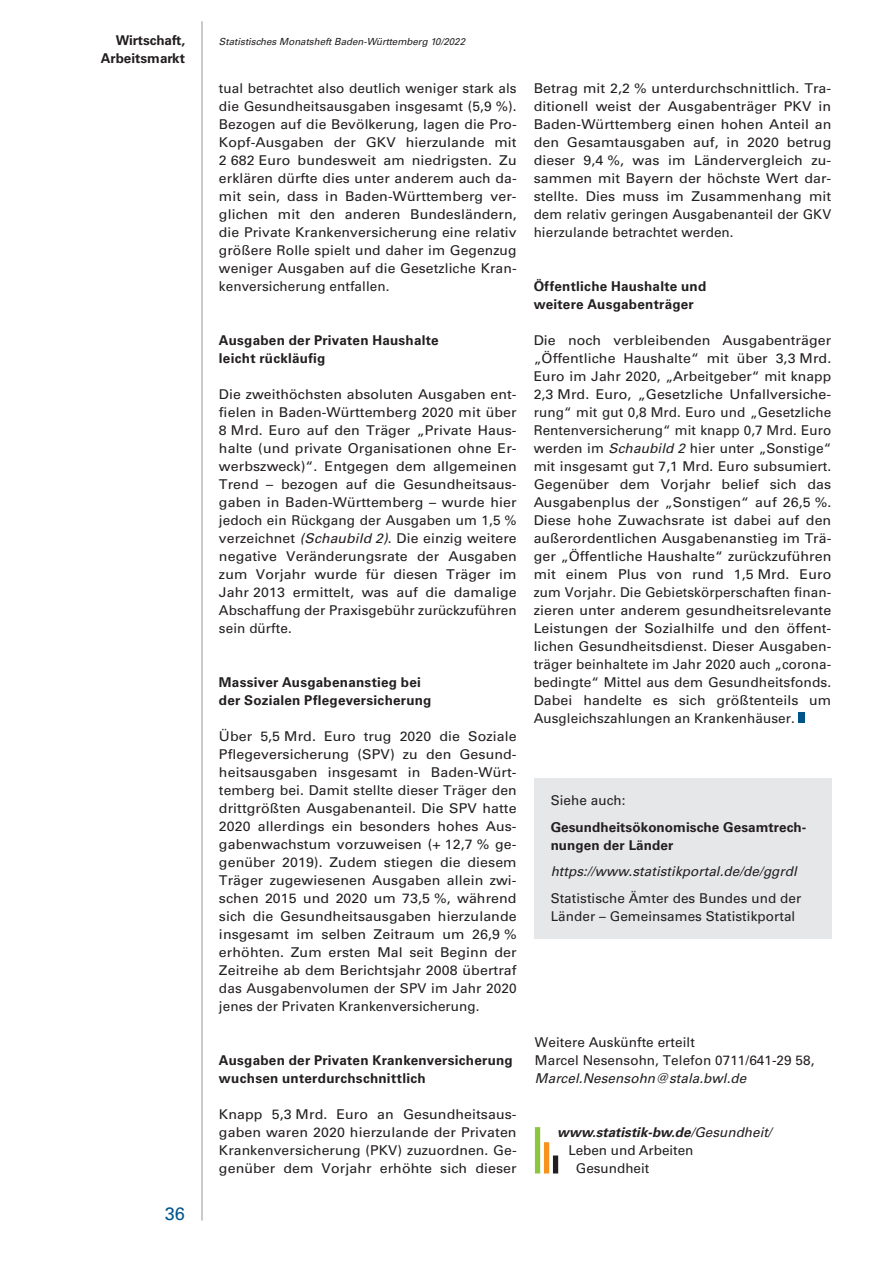
<style>
.page{position:relative;width:893px;height:1263px;background:#fff}
.page>*{position:absolute;margin:0;border:0;box-sizing:border-box;transform-origin:0 0}
.t1{font:18px "Univers";color:#01548a}
.Fließtext{font:13.5px/18px "Univers";letter-spacing:.005em;color:#231f20;text-align:justify;scale:1.05 1}
.Fließtext-2{font:13.5px/18px "Univers";letter-spacing:.005em;color:#231f20;text-align:justify}
.Fließtext-3{font:13.5px/18px "Univers";letter-spacing:.005em;color:#231f20;text-align:justify;scale:1.04 1}
.Kapitelzwischenübers{font:700 13.5px/18px "Univers";letter-spacing:.02em;color:#231f20}
.Fließtext-4{font:italic 13.5px "Univers";letter-spacing:.005em;color:#231f20}
.Fließtext-5{font:700 13.5px/18px "Univers";letter-spacing:.005em;color:#231f20}
.t2{font:italic 700 13.5px "Univers";color:#231f20}
.Kapitelzwischenübers-2{font:700 13.5px "Univers";color:#231f20}
.t3{font:italic 9.75px "Univers";color:#231f20}
.s1{font-style:italic}
.s2{font-weight:400}
</style>
<div class="page">
<hr style="left:202px;top:21px;width:1px;height:1199px;background:#939598">
<div style="left:799px;top:713px;width:6px;height:10px;background:#01548a"></div>
<div style="left:535px;top:1127px;width:5px;height:46px;background:#8bc63e"></div>
<div style="left:544px;top:1142px;width:5px;height:31px;background:#f7931d"></div>
<div style="left:553px;top:1155px;width:5px;height:18px;background:#231f20"></div>
<div style="left:534px;top:778px;width:297px;height:161px;background:#e6e7e9"></div>
<p class="Kapitelzwischenübers-2" style="left:116px;top:32px;width:71px">Wirtschaft,</p>
<p class="t3" style="left:219px;top:35px;width:248px">Statistisches Monatsheft Baden-Württemberg 10/2022</p>
<p class="Kapitelzwischenübers-2" style="left:101px;top:50px;width:86px">Arbeitsmarkt</p>
<p class="Fließtext-2" style="left:219px;top:79px;width:299px">tual betrachtet also deutlich weniger stark als die Gesundheitsausgaben insgesamt (5,9 %).<br>Bezogen auf die Bevölkerung, lagen die Pro-Kopf-Ausgaben der GKV hierzulande mit 2 682 Euro bundesweit am niedrigsten. Zu erklären dürfte dies unter anderem auch da&shy;mit sein, dass in Baden-Württemberg ver&shy;glichen mit den anderen Bundesländern, die Private Krankenversicherung eine relativ größere Rolle spielt und daher im Gegenzug weniger Ausgaben auf die Gesetzliche Kran&shy;kenversicherung entfallen.</p>
<p class="Kapitelzwischenübers" style="left:219px;top:331px;width:221px">Ausgaben der Privaten Haushalte leicht rückläufig</p>
<p class="Fließtext-3" style="left:219px;top:385px;width:288px">Die zweithöchsten absoluten Ausgaben ent&shy;fielen in Baden-Württemberg 2020 mit über 8 Mrd. Euro auf den Träger „Private Haus&shy;halte (und private Organisationen ohne Er&shy;werbszweck)“. Entgegen dem allgemeinen Trend – bezogen auf die Gesundheitsaus&shy;gaben in Baden-Württemberg – wurde hier jedoch ein Rückgang der Ausgaben um 1,5 % verzeichnet <span class="s1">(Schaubild 2)</span>. Die einzig weitere negative Veränderungsrate der Ausgaben zum Vorjahr wurde für diesen Träger im Jahr 2013 ermittelt, was auf die damalige Abschaffung der Praxisgebühr zurückzuführen sein dürfte.</p>
<p class="Kapitelzwischenübers" style="left:219px;top:673px;width:214px">Massiver Ausgabenanstieg bei der Sozialen Pflegeversicherung</p>
<p class="Fließtext" style="left:219px;top:727px;width:285px">Über 5,5 Mrd. Euro trug 2020 die Soziale Pflegeversicherung (SPV) zu den Gesund&shy;heitsausgaben insgesamt in Baden-Würt&shy;temberg bei. Damit stellte dieser Träger den drittgrößten Ausgabenanteil. Die SPV hatte 2020 allerdings ein besonders hohes Aus&shy;gabenwachstum vorzuweisen (+ 12,7 % ge&shy;genüber 2019). Zudem stiegen die diesem Träger zugewiesenen Ausgaben allein zwi&shy;schen 2015 und 2020 um 73,5 %, während sich die Gesundheitsausgaben hierzulande insgesamt im selben Zeitraum um 26,9 % erhöhten. Zum ersten Mal seit Beginn der Zeitreihe ab dem Berichtsjahr 2008 übertraf das Ausgabenvolumen der SPV im Jahr 2020 jenes der Privaten Krankenversicherung.</p>
<h1 class="t1" style="left:165px;top:1203px;width:22px">36</h1>
<p class="Kapitelzwischenübers" style="left:219px;top:1051px;width:295px">Ausgaben der Privaten Krankenversicherung wuchsen unterdurchschnittlich</p>
<p class="Fließtext" style="left:219px;top:1105px;width:285px">Knapp 5,3 Mrd. Euro an Gesundheitsaus&shy;gaben waren 2020 hierzulande der Privaten Krankenversicherung (PKV) zuzuordnen. Ge&shy;genüber dem Vorjahr erhöhte sich dieser</p>
<p class="Fließtext" style="left:534px;top:79px;width:285px">Betrag mit 2,2 % unterdurchschnittlich. Tra&shy;ditionell weist der Ausgabenträger PKV in Baden-Württemberg einen hohen Anteil an den Gesamtausgaben auf, in 2020 betrug dieser 9,4 %, was im Ländervergleich zu&shy;sammen mit Bayern der höchste Wert dar&shy;stellte. Dies muss im Zusammenhang mit dem relativ geringen Ausgabenanteil der GKV hierzulande betrachtet werden.</p>
<p class="Kapitelzwischenübers" style="left:534px;top:277px;width:174px">Öffentliche Haushalte und weitere Ausgabenträger</p>
<p class="Fließtext" style="left:534px;top:331px;width:285px">Die noch verbleibenden Ausgabenträger „Öffentliche Haushalte“ mit über 3,3 Mrd.<br>Euro im Jahr 2020, „Arbeitgeber“ mit knapp 2,3 Mrd. Euro, „Gesetzliche Unfallversiche&shy;rung“ mit gut 0,8 Mrd. Euro und „Gesetzliche Rentenversicherung“ mit knapp 0,7 Mrd. Euro werden im <span class="s1">Schaubild 2</span> hier unter „Sonstige“ mit insgesamt gut 7,1 Mrd. Euro subsumiert.<br>Gegenüber dem Vorjahr belief sich das Ausgabenplus der „Sonstigen“ auf 26,5 %.<br>Diese hohe Zuwachsrate ist dabei auf den außerordentlichen Ausgabenanstieg im Trä&shy;ger „Öffentliche Haushalte“ zurückzuführen mit einem Plus von rund 1,5 Mrd. Euro zum Vorjahr. Die Gebietskörperschaften finan&shy;zieren unter anderem gesundheitsrelevante Leistungen der Sozialhilfe und den öffent&shy;lichen Gesundheitsdienst. Dieser Ausgaben&shy;träger beinhaltete im Jahr 2020 auch „corona&shy;bedingte“ Mittel aus dem Gesundheitsfonds.<br>Dabei handelte es sich größtenteils um Ausgleichszahlungen an Krankenhäuser.</p>
<p class="Fließtext-2" style="left:551px;top:791px;width:76px">Siehe auch:</p>
<p class="Fließtext-5" style="left:551px;top:818px;width:257px">Gesundheitsökonomische Gesamtrech&shy;nungen der Länder</p>
<p class="Fließtext-4" style="left:551px;top:863px;width:248px">https://www.statistikportal.de/de/ggrdl</p>
<p class="Fließtext-2" style="left:551px;top:889px;width:252px">Statistische Ämter des Bundes und der<br>Länder – Gemeinsames Statistikportal</p>
<p class="Fließtext-2" style="left:535px;top:1033px;width:161px">Weitere Auskünfte erteilt</p>
<p class="Fließtext-2" style="left:535px;top:1051px;width:281px">Marcel Nesensohn, Telefon 0711/641-29 58,</p>
<p class="Fließtext-4" style="left:535px;top:1070px;width:213px">Marcel.Nesensohn@stala.bwl.de</p>
<p class="t2" style="left:557px;top:1125px;width:216px">www.statistik-bw.de<span class="s2">/Gesundheit/</span></p>
<p class="Fließtext-2" style="left:568px;top:1142px;width:127px">Leben und Arbeiten</p>
<p class="Fließtext-2" style="left:576px;top:1160px;width:75px">Gesundheit</p>
</div>
